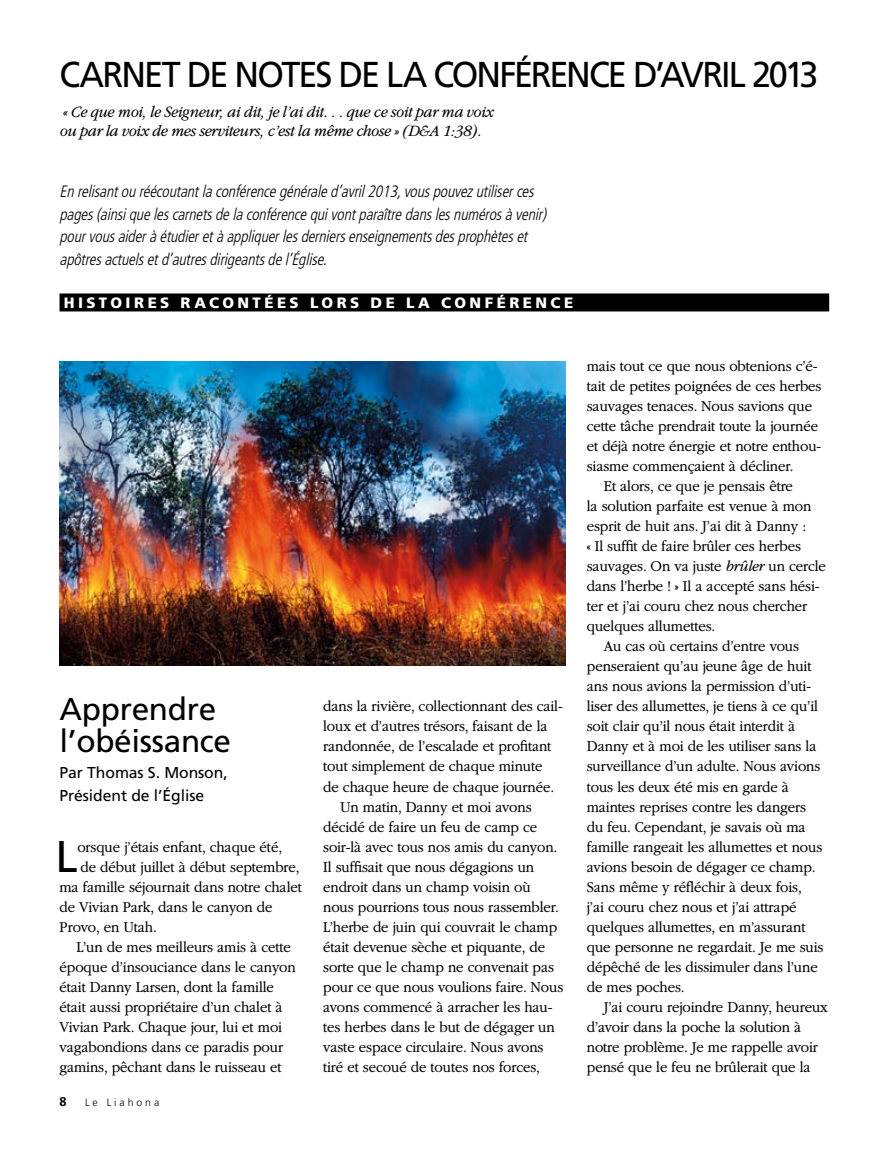
<style>
.page{position:relative;width:893px;height:1161px;background:#fff}
.page>*{position:absolute;margin:0;border:0;box-sizing:border-box;transform-origin:0 0}
.SUBART1_para_first{font:44.4px "Frutigerlds Lat";color:#000}
.ARTCL_title_Departme{font:36px "Frutigerlds Lat";letter-spacing:-.06em;color:#000;scale:.95 1}
.SUBART1_title{font:31.5px/31.5px "Frutigerlds Lat";letter-spacing:-.01em;color:#000}
.ARTCL_kicker_Departm{font:italic 300 condensed 16.5px/22.5px "Frutigerlds Lat";letter-spacing:-.01em;color:#000;scale:.95 1}
.t1{font:italic 300 16.5px/18.8px "Garamondlds Lat Plus";letter-spacing:-.02em;color:#000;scale:.95 1}
.ARTCL_para{font:300 15.75px/20.1px "Garamondlds Lat Plus";letter-spacing:-.01em;color:#000;scale:.95 1}
.SUBART1_para_first-2{font:300 15.75px "Garamondlds Lat Plus";letter-spacing:-.01em;color:#000;scale:.95 1}
.SUBART-BY1_para_firs{font:15.75px/22.5px "Frutigerlds Lat";letter-spacing:-.005em;color:#000}
.SUBART_seriestitle{font:900 15px "Frutigerlds Lat";letter-spacing:.23em;color:#fff}
.Folio_L{font:700 12.75px "Frutigerlds Lat";color:#000}
.Folio_L-2{font:300 10.5px "Frutigerlds Lat";letter-spacing:.28em;color:#000}
.s1{font-style:italic}
</style>
<div class="page">
<img style="left:60px;top:361px;width:506px;height:304px">
<div style="left:60px;top:293px;width:769px;height:18px;background:#000"></div>
<p class="ARTCL_title_Departme" style="left:60px;top:47px;width:800px">CARNET DE NOTES DE LA CONFÉRENCE D’AVRIL 2013</p>
<p class="t1" style="left:60px;top:102px;width:458px">« Ce que moi, le Seigneur, ai dit, je l’ai dit. . . que ce soit par ma voix ou par la voix de mes serviteurs, c’est la même chose » (D&amp;A 1:38).</p>
<p class="ARTCL_kicker_Departm" style="left:60px;top:179px;width:514px">En relisant ou réécoutant la conférence générale d’avril 2013, vous pouvez utiliser ces pages (ainsi que les carnets de la conférence qui vont paraître dans les numéros à venir) pour vous aider à étudier et à appliquer les derniers enseignements des prophètes et apôtres actuels et d’autres dirigeants de l’Église.</p>
<p class="SUBART_seriestitle" style="left:64px;top:292px;width:511px">HISTOIRES RACONTÉES LORS DE LA CONFÉRENCE</p>
<p class="SUBART1_title" style="left:60px;top:691px;width:173px">Apprendre l’obéissance</p>
<p class="SUBART-BY1_para_firs" style="left:60px;top:761px;width:170px">Par Thomas S. Monson,<br>Président de l’Église</p>
<p class="SUBART1_para_first" style="left:56px;top:822px;width:24px">L</p>
<p class="SUBART1_para_first-2" style="left:77px;top:835px;width:217px">orsque j’étais enfant, chaque été,</p>
<p class="SUBART1_para_first-2" style="left:81px;top:855px;width:232px">de début juillet à début septembre,</p>
<p class="SUBART1_para_first-2" style="left:60px;top:875px;width:257px">ma famille séjournait dans notre chalet</p>
<p class="SUBART1_para_first-2" style="left:60px;top:895px;width:226px">de Vivian Park, dans le canyon de</p>
<p class="SUBART1_para_first-2" style="left:60px;top:915px;width:104px">Provo, en Utah.</p>
<p class="ARTCL_para" style="left:60px;top:935px;width:250px;text-indent:17px">L’un de mes meilleurs amis à cette époque d’insouciance dans le canyon était Danny Larsen, dont la famille était aussi propriétaire d’un chalet à Vivian Park. Chaque jour, lui et moi vagabondions dans ce paradis pour gamins, pêchant dans le ruisseau et</p>
<p class="Folio_L" style="left:60px;top:1091px;width:9px">8</p>
<p class="Folio_L-2" style="left:85px;top:1094px;width:76px">Le Liahona</p>
<p class="ARTCL_para" style="left:323px;top:695px;width:254px">dans la rivière, collectionnant des cail&shy;loux et d’autres trésors, faisant de la randonnée, de l’escalade et profitant tout simplement de chaque minute<br>de chaque heure de chaque journée.</p>
<p class="ARTCL_para" style="left:323px;top:795px;width:254px;text-indent:17px">Un matin, Danny et moi avons décidé de faire un feu de camp ce soir-là avec tous nos amis du canyon.<br>Il suffisait que nous dégagions un endroit dans un champ voisin où nous pourrions tous nous rassembler.<br>L’herbe de juin qui couvrait le champ était devenue sèche et piquante, de sorte que le champ ne convenait pas pour ce que nous voulions faire. Nous avons commencé à arracher les hau&shy;tes herbes dans le but de dégager un vaste espace circulaire. Nous avons tiré et secoué de toutes nos forces,</p>
<p class="ARTCL_para" style="left:587px;top:355px;width:249px">mais tout ce que nous obtenions c’é&shy;tait de petites poignées de ces herbes sauvages tenaces. Nous savions que cette tâche prendrait toute la journée et déjà notre énergie et notre enthou&shy;siasme commençaient à décliner.</p>
<p class="ARTCL_para" style="left:587px;top:475px;width:253px;text-indent:17px">Et alors, ce que je pensais être<br>la solution parfaite est venue à mon esprit de huit ans. J’ai dit à Danny :<br>« Il suffit de faire brûler ces herbes sauvages. On va juste <span class="s1">brûler</span> un cercle dans l’herbe ! » Il a accepté sans hési&shy;ter et j’ai couru chez nous chercher quelques allumettes.</p>
<p class="ARTCL_para" style="left:587px;top:635px;width:251px;text-indent:17px">Au cas où certains d’entre vous penseraient qu’au jeune âge de huit ans nous avions la permission d’uti&shy;liser des allumettes, je tiens à ce qu’il soit clair qu’il nous était interdit à Danny et à moi de les utiliser sans la surveillance d’un adulte. Nous avions tous les deux été mis en garde à maintes reprises contre les dangers du feu. Cependant, je savais où ma famille rangeait les allumettes et nous avions besoin de dégager ce champ.<br>Sans même y réfléchir à deux fois,<br>j’ai couru chez nous et j’ai attrapé quelques allumettes, en m’assurant que personne ne regardait. Je me suis dépêché de les dissimuler dans l’une de mes poches.</p>
<p class="ARTCL_para" style="left:587px;top:996px;width:255px;text-indent:17px">J’ai couru rejoindre Danny, heureux d’avoir dans la poche la solution à notre problème. Je me rappelle avoir pensé que le feu ne brûlerait que la</p>
</div>
